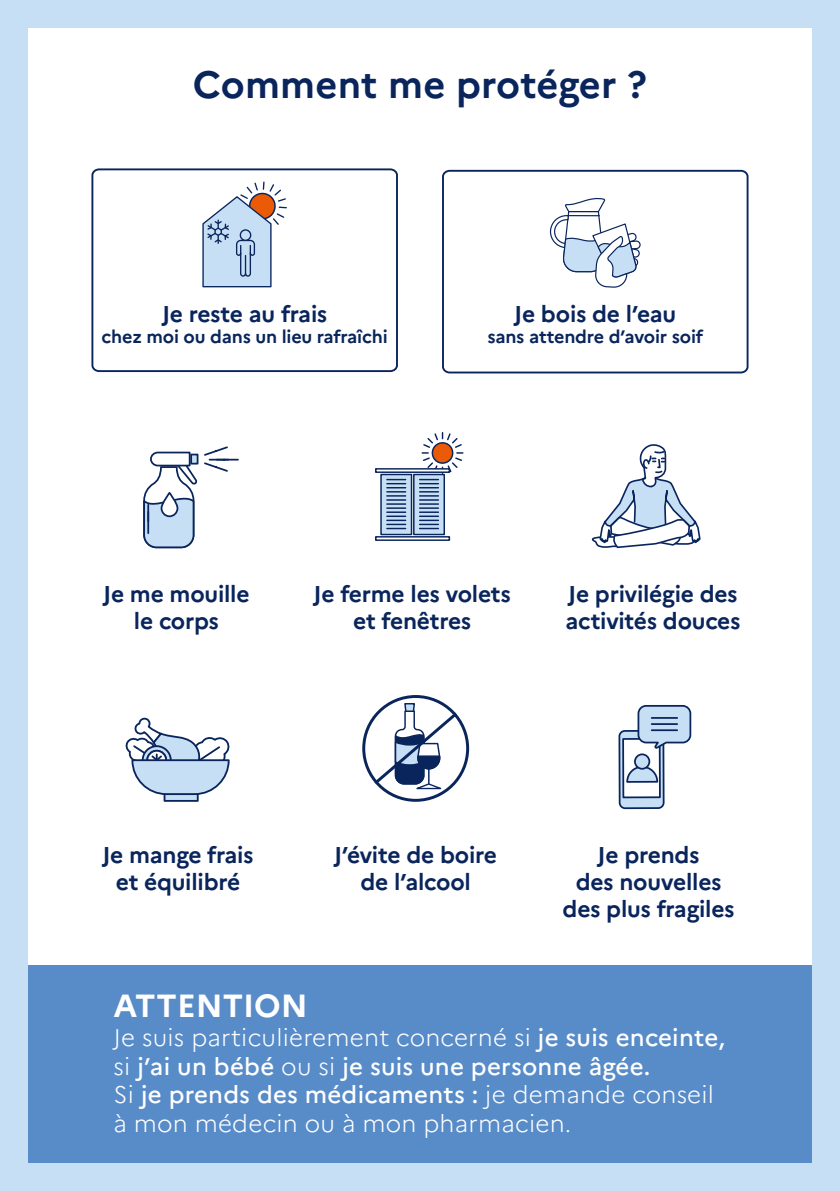
<style>
.page{position:relative;width:840px;height:1191px;background:#fff}
.page>*{position:absolute;margin:0;border:0;box-sizing:border-box;transform-origin:0 0}
.t1{font:700 38px "Marianne";letter-spacing:.005em;color:#09255c}
.t2{font:700 32px "Marianne";color:#fff}
.t3{font:300 24px/28.8px "Marianne";letter-spacing:.01em;color:#fff}
.t4{font:700 22.8px/27.4px "Marianne";letter-spacing:-.01em;color:#09255c;text-align:center}
.t5{font:700 18px "Marianne";letter-spacing:-.01em;color:#09255c}
.s1{font-weight:500}
</style>
<div class="page">
<div style="left:0;top:0;width:839px;height:1191px;background:linear-gradient(to right,#c1dbf3,#bfd9f2)"></div>
<div style="left:28px;top:28px;width:783px;height:1134px;background:#fff"></div>
<div style="left:619px;top:731px;width:44px;height:77px;background:linear-gradient(to right,#c6def4,#c7dff5);border-radius:6px"></div>
<div style="left:618px;top:730px;width:46px;height:79px;border:2px solid #09255c;border-radius:6px"></div>
<div style="left:622px;top:739px;width:37px;height:58px;background:#fff"></div>
<div style="left:622px;top:738px;width:38px;height:60px;border:2px solid #09255c"></div>
<svg style="left:626px;top:765px;width:32px;height:18px"></svg>
<div style="left:634px;top:754px;width:15px;height:14px;background:#c7dff5;border-radius:50%"></div>
<div style="left:633px;top:753px;width:17px;height:16px;border:2px solid #09255c;border-radius:50%"></div>
<svg style="left:636px;top:705px;width:55px;height:44px;background:#b4c9e0"></svg>
<hr style="left:651px;top:717px;width:25px;height:2px;background:#09255c">
<hr style="left:651px;top:723px;width:25px;height:2px;background:#09255c">
<hr style="left:651px;top:729px;width:25px;height:2px;background:#09255c">
<svg style="left:143px;top:454px;width:52px;height:95px"></svg>
<hr style="left:147px;top:505px;width:2px;height:28px;background:#09255c">
<svg style="left:152px;top:0;width:687px;height:528px"></svg>
<div style="left:28px;top:964px;width:783px;height:198px;background:#588cc9"></div>
<svg style="left:202px;top:181px;width:85px;height:107px"></svg>
<svg style="left:550px;top:0;width:152px;height:549px"></svg>
<div style="left:91px;top:168px;width:307px;height:204px;border:2px solid #09255c;border-radius:6px"></div>
<div style="left:442px;top:170px;width:306px;height:203px;border:2px solid #09255c;border-radius:6px"></div>
<div style="left:380px;top:474px;width:32px;height:61px;background:#c7dff5;border:1px solid #09255c"></div>
<div style="left:413px;top:474px;width:32px;height:61px;background:#c7dff5;border:1px solid #09255c"></div>
<svg style="left:375px;top:536px;width:75px;height:5px"></svg>
<svg style="left:375px;top:468px;width:44px;height:5px"></svg>
<svg style="left:386px;top:479px;width:19px;height:50px"></svg>
<svg style="left:419px;top:431px;width:45px;height:98px"></svg>
<div style="left:362px;top:695px;width:107px;height:107px;border:3px solid #09255c;border-radius:50%"></div>
<svg style="left:371px;top:702px;width:89px;height:88px"></svg>
<div style="left:163px;top:793px;width:35px;height:9px;background:#c7dff5;border:2px solid #09255c"></div>
<svg style="left:125px;top:717px;width:105px;height:79px"></svg>
<h1 class="t1" style="left:193px;top:64px;width:455px">Comment me protéger ?</h1>
<p class="t4" style="left:162px;top:301px;width:167px">Je reste au frais</p>
<p class="t5" style="left:101px;top:327px;width:287px">chez moi ou dans un lieu rafraîchi</p>
<p class="t4" style="left:514px;top:301px;width:163px">Je bois de l’eau</p>
<p class="t5" style="left:487px;top:327px;width:217px">sans attendre d’avoir soif</p>
<p class="t4" style="left:103px;top:580px;width:148px">Je me mouille le corps</p>
<p class="t4" style="left:565px;top:580px;width:176px;text-align:left">Je privilégie des activités douces</p>
<p class="t4" style="left:313px;top:580px;width:199px">Je ferme les volets et fenêtres</p>
<p class="t4" style="left:102px;top:841px;width:153px">Je mange frais et équilibré</p>
<p class="t4" style="left:334px;top:841px;width:164px">J’évite de boire de l’alcool</p>
<p class="t4" style="left:562px;top:841px;width:173px">Je prends<br>des nouvelles des plus fragiles</p>
<h2 class="t2" style="left:113px;top:988px;width:196px">ATTENTION</h2>
<p class="t3" style="left:113px;top:1025px;width:612px">Je suis particulièrement concerné si <span class="s1">je suis enceinte, </span>si <span class="s1">j’ai un bébé</span> ou si <span class="s1">je suis une personne âgée.<br></span>Si <span class="s1">je prends des médicaments :</span> je demande conseil à mon médecin ou à mon pharmacien.</p>
</div>
